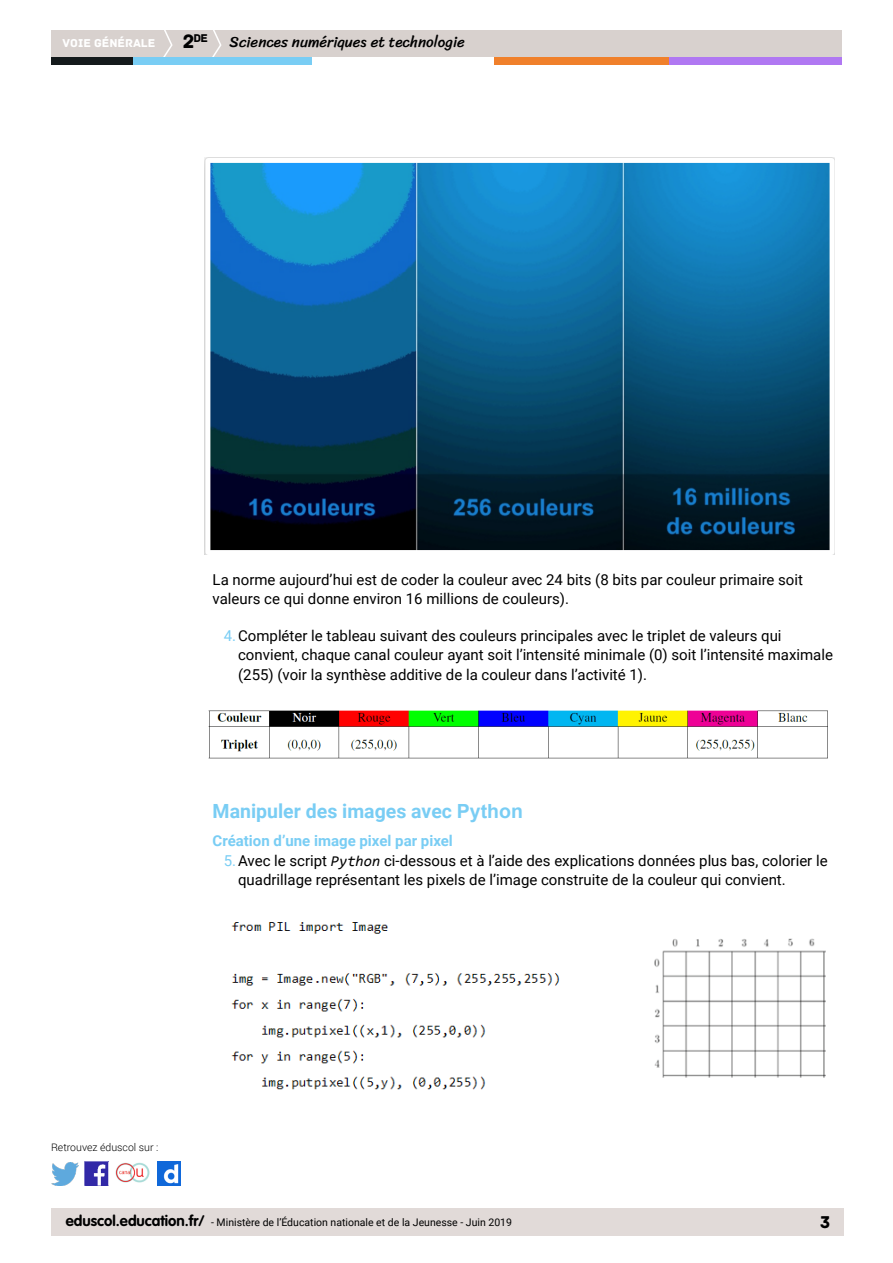
<style>
.page{position:relative;width:893px;height:1263px;background:#fff}
.page>*{position:absolute;margin:0;border:0;box-sizing:border-box;transform-origin:0 0}
.t1{font:700 19.5px "Roboto";color:#79cdf4}
.t2{font:18px "Archive";color:#000}
.t3{font:15px/19.5px "Roboto";color:#000}
.t4{font:700 15px "Roboto";color:#79cdf4}
.t5{font:15px "Sriracha";color:#000}
.t6{font:12px "Archive";color:#fff}
.t7{font:11.85px "Archive";color:#000}
.t8{font:10.5px "Roboto";color:#000}
.t9{font:300 10.5px "Roboto";color:#000}
.s1{font-size:20.4px}
.s2{color:#79cdf4}
.s3{font-family:"Arial"}
.s4{font-family:"Consolas";font-style:italic}
.s5{font-family:"VAG Rounded Std";font-weight:700;font-size:15px}
</style>
<div class="page">
<div style="left:51px;top:1209px;width:792px;height:27px;background:#e1dad8"></div>
<img style="left:85px;top:1162px;width:23px;height:23px">
<img style="left:51px;top:1163px;width:28px;height:22px">
<img style="left:158px;top:1162px;width:22px;height:23px">
<img style="left:115px;top:1162px;width:35px;height:21px">
<img style="left:204px;top:157px;width:630px;height:397px">
<img style="left:208px;top:710px;width:620px;height:49px">
<img style="left:231px;top:922px;width:595px;height:168px">
<div style="left:51px;top:57px;width:82px;height:8px;background:#141a1c"></div>
<div style="left:667px;top:57px;width:175px;height:8px;background:#b078f2"></div>
<div style="left:494px;top:57px;width:175px;height:8px;background:#f0802b"></div>
<div style="left:51px;top:30px;width:791px;height:27px;background:#d8d1ce"></div>
<svg style="left:163px;top:30px;width:10px;height:27px"></svg>
<svg style="left:212px;top:30px;width:10px;height:27px"></svg>
<div style="left:133px;top:57px;width:179px;height:8px;background:#79cdf4"></div>
<p class="t7" style="left:183px;top:31px;width:27px"><span class="s1">2</span>de</p>
<p class="t6" style="left:63px;top:36px;width:94px">VOIE GÉNÉRALE</p>
<p class="t5" style="left:230px;top:33px;width:237px">Sciences numériques et technologie</p>
<p class="t3" style="left:213px;top:569px;width:592px">La norme aujourd’hui est de coder la couleur avec 24 bits (8 bits par couleur primaire soit valeurs ce qui donne environ 16 millions de couleurs).</p>
<p class="t3" style="left:238px;top:625px;width:596px;text-indent:-14px"><span class="s2">4.</span> Compléter le tableau suivant des couleurs principales avec le triplet de valeurs qui convient, chaque canal couleur ayant soit l’intensité minimale (0) soit l’intensité maximale (255) (voir la synthèse additive de la couleur dans l’activité 1).</p>
<h1 class="t1" style="left:213px;top:798px;width:312px">Manipuler des images avec <span class="s3">Python</span></h1>
<p class="t4" style="left:213px;top:831px;width:242px">Création d’une image pixel par pixel</p>
<p class="t3" style="left:238px;top:850px;width:591px;text-indent:-14px"><span class="s2">5.</span> Avec le script <span class="s4">Python</span> ci-dessous et à l’aide des explications données plus bas, colorier le quadrillage représentant les pixels de l’image construite de la couleur qui convient.</p>
<p class="t9" style="left:51px;top:1140px;width:109px">Retrouvez éduscol sur :</p>
<p class="t8" style="left:66px;top:1215px;width:448px"><span class="s5">eduscol.education.fr/</span> - Ministère de l’Éducation nationale et de la Jeunesse - Juin 2019</p>
<p class="t2" style="left:820px;top:1211px;width:12px">3</p>
</div>
